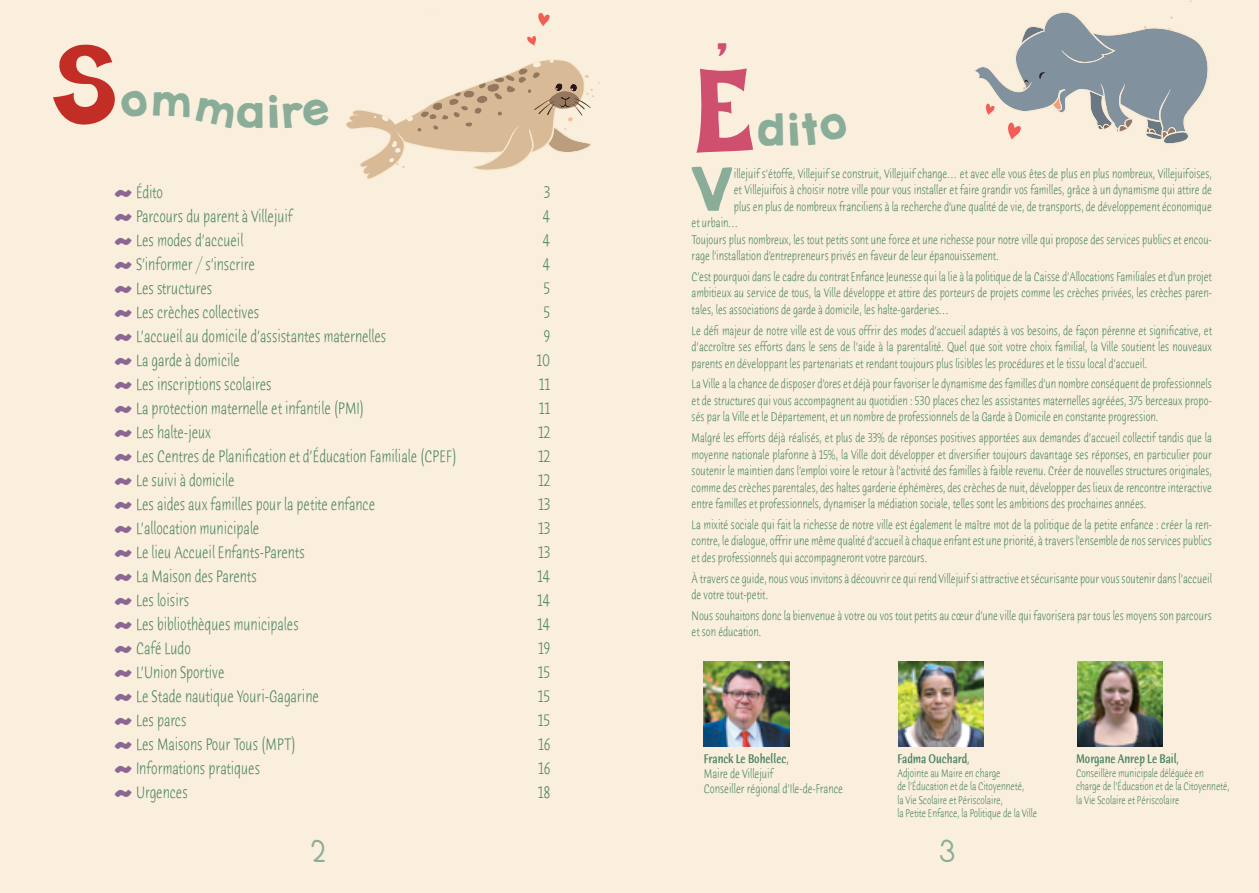
<style>
.page{position:relative;width:1259px;height:893px;background:#fff}
.page>*{position:absolute;margin:0;border:0;box-sizing:border-box;transform-origin:0 0}
.t1{font:54px "KGHAPPY Solid";color:#8aad99}
.t2{font:39px "KGHAPPY Solid";color:#8aad99}
.t3{font:39px "KGHAPPY Solid";color:#cf4f6e}
.t4{font:30px "Futura Handwritten";color:#8aad99}
.t5{font:300 18px "Humana Sans ITC";color:#4a8263;scale:.75 1}
.t6{font:300 13.5px/16.5px "Humana Sans ITC";color:#4a8263;text-align:justify;scale:.75 1}
.t7{font:500 13.5px "Humana Sans ITC";color:#4a8263;scale:.75 1}
.t8{font:300 12px/13.5px "Humana Sans ITC";color:#4a8263;scale:.75 1}
.s1{font-family:"KGHAPPY Solid";font-weight:400;font-size:39px;color:#8c6694}
</style>
<div class="page">
<div style="left:629px;top:0;width:630px;height:893px;background:#f9efdc"></div>
<div style="left:0;top:0;width:629px;height:893px;background:#f9efdc"></div>
<svg style="left:538px;top:12px;width:12px;height:14px"></svg>
<svg style="left:527px;top:36px;width:9px;height:10px"></svg>
<svg style="left:346px;top:59px;width:254px;height:120px"></svg>
<svg style="left:975px;top:12px;width:233px;height:132px"></svg>
<img style="left:704px;top:661px;width:85px;height:85px">
<img style="left:898px;top:661px;width:85px;height:85px">
<img style="left:1077px;top:661px;width:85px;height:85px">
<svg style="left:53px;top:44px;width:62px;height:81px"></svg>
<svg style="left:696px;top:68px;width:57px;height:85px"></svg>
<h2 class="t2" style="left:265px;top:83px;width:16px">i</h2>
<h3 class="t5" style="left:111px;top:182px;width:71px"><span class="s1">~</span> Édito</h3>
<h3 class="t5" style="left:544px;top:182px;width:10px">3</h3>
<h3 class="t5" style="left:111px;top:206px;width:244px"><span class="s1">~</span> Parcours du parent à Villejuif</h3>
<h3 class="t5" style="left:543px;top:206px;width:11px">4</h3>
<h3 class="t5" style="left:111px;top:230px;width:178px"><span class="s1">~</span> Les modes d’accueil</h3>
<h3 class="t5" style="left:543px;top:230px;width:11px">4</h3>
<h3 class="t5" style="left:111px;top:254px;width:194px"><span class="s1">~</span> S’informer / s’inscrire</h3>
<h3 class="t5" style="left:543px;top:254px;width:11px">4</h3>
<h3 class="t5" style="left:111px;top:278px;width:137px"><span class="s1">~</span> Les structures</h3>
<h3 class="t5" style="left:544px;top:278px;width:10px">5</h3>
<h3 class="t5" style="left:111px;top:302px;width:200px"><span class="s1">~</span> Les crèches collectives</h3>
<h3 class="t5" style="left:544px;top:302px;width:10px">5</h3>
<h3 class="t5" style="left:111px;top:326px;width:369px"><span class="s1">~</span> L’accueil au domicile d’assistantes maternelles</h3>
<h3 class="t5" style="left:544px;top:326px;width:10px">9</h3>
<h3 class="t5" style="left:111px;top:350px;width:174px"><span class="s1">~</span> La garde à domicile</h3>
<h3 class="t5" style="left:537px;top:350px;width:19px">10</h3>
<h3 class="t5" style="left:111px;top:374px;width:216px"><span class="s1">~</span> Les inscriptions scolaires</h3>
<h3 class="t5" style="left:539px;top:374px;width:16px">11</h3>
<h3 class="t5" style="left:111px;top:398px;width:340px"><span class="s1">~</span> La protection maternelle et infantile (PMI)</h3>
<h3 class="t5" style="left:539px;top:398px;width:16px">11</h3>
<h3 class="t5" style="left:111px;top:422px;width:136px"><span class="s1">~</span> Les halte-jeux</h3>
<h3 class="t5" style="left:539px;top:422px;width:17px">12</h3>
<h3 class="t5" style="left:111px;top:446px;width:463px"><span class="s1">~</span> Les Centres de Planification et d’Éducation Familiale (CPEF)</h3>
<h3 class="t5" style="left:539px;top:446px;width:17px">12</h3>
<h3 class="t5" style="left:111px;top:470px;width:167px"><span class="s1">~</span> Le suivi à domicile</h3>
<h3 class="t5" style="left:539px;top:470px;width:17px">12</h3>
<h3 class="t5" style="left:111px;top:494px;width:354px"><span class="s1">~</span> Les aides aux familles pour la petite enfance</h3>
<h3 class="t5" style="left:539px;top:494px;width:17px">13</h3>
<h3 class="t5" style="left:111px;top:518px;width:200px"><span class="s1">~</span> L’allocation municipale</h3>
<h3 class="t5" style="left:539px;top:518px;width:17px">13</h3>
<h3 class="t5" style="left:111px;top:542px;width:261px"><span class="s1">~</span> Le lieu Accueil Enfants-Parents</h3>
<h3 class="t5" style="left:539px;top:542px;width:17px">13</h3>
<h3 class="t5" style="left:111px;top:566px;width:197px"><span class="s1">~</span> La Maison des Parents</h3>
<h3 class="t5" style="left:537px;top:566px;width:18px">14</h3>
<h3 class="t5" style="left:111px;top:590px;width:106px"><span class="s1">~</span> Les loisirs</h3>
<h3 class="t5" style="left:537px;top:590px;width:18px">14</h3>
<h3 class="t5" style="left:111px;top:614px;width:252px"><span class="s1">~</span> Les bibliothèques municipales</h3>
<h3 class="t5" style="left:537px;top:614px;width:18px">14</h3>
<h3 class="t5" style="left:111px;top:638px;width:108px"><span class="s1">~</span> Café Ludo</h3>
<h3 class="t5" style="left:539px;top:638px;width:17px">19</h3>
<h3 class="t5" style="left:111px;top:662px;width:154px"><span class="s1">~</span> L’Union Sportive</h3>
<h3 class="t5" style="left:538px;top:662px;width:17px">15</h3>
<h3 class="t5" style="left:111px;top:686px;width:279px"><span class="s1">~</span> Le Stade nautique Youri-Gagarine</h3>
<h3 class="t5" style="left:538px;top:686px;width:17px">15</h3>
<h3 class="t5" style="left:111px;top:710px;width:103px"><span class="s1">~</span> Les parcs</h3>
<h3 class="t5" style="left:538px;top:710px;width:17px">15</h3>
<h3 class="t5" style="left:111px;top:734px;width:248px"><span class="s1">~</span> Les Maisons Pour Tous (MPT)</h3>
<h3 class="t5" style="left:539px;top:734px;width:17px">16</h3>
<h3 class="t5" style="left:111px;top:758px;width:201px"><span class="s1">~</span> Informations pratiques</h3>
<h3 class="t5" style="left:539px;top:758px;width:17px">16</h3>
<h3 class="t5" style="left:111px;top:782px;width:104px"><span class="s1">~</span> Urgences</h3>
<h3 class="t5" style="left:538px;top:782px;width:17px">18</h3>
<h2 class="t3" style="left:713px;top:26px;width:16px">’</h2>
<h1 class="t1" style="left:685px;top:148px;width:50px">V</h1>
<p class="t6" style="left:734px;top:165px;width:639px">illejuif s’étoffe, Villejuif se construit, Villejuif change… et avec elle vous êtes de plus en plus nombreux, Villejuifoises,</p>
<p class="t6" style="left:734px;top:182px;width:639px">et Villejuifois à choisir notre ville pour vous installer et faire grandir vos familles, grâce à un dynamisme qui attire de</p>
<p class="t6" style="left:734px;top:198px;width:639px">plus en plus de nombreux franciliens à la recherche d’une qualité de vie, de transports, de développement économique</p>
<p class="t6" style="left:691px;top:215px;width:64px">et urbain…</p>
<p class="t6" style="left:691px;top:231px;width:695px">Toujours plus nombreux, les tout petits sont une force et une richesse pour notre ville qui propose des services publics et encou-</p>
<p class="t6" style="left:691px;top:248px;width:411px">rage l’installation d’entrepreneurs privés en faveur de leur épanouissement.</p>
<p class="t6" style="left:691px;top:269px;width:695px">C’est pourquoi dans le cadre du contrat Enfance Jeunesse qui la lie à la politique de la Caisse d’Allocations Familiales et d’un projet ambitieux au service de tous, la Ville développe et attire des porteurs de projets comme les crèches privées, les crèches paren&shy;tales, les associations de garde à domicile, les halte-garderies…</p>
<p class="t6" style="left:691px;top:322px;width:695px">Le défi majeur de notre ville est de vous offrir des modes d’accueil adaptés à vos besoins, de façon pérenne et significative, et d’accroître ses efforts dans le sens de l’aide à la parentalité. Quel que soit votre choix familial, la Ville soutient les nouveaux parents en développant les partenariats et rendant toujours plus lisibles les procédures et le tissu local d’accueil.</p>
<p class="t6" style="left:691px;top:376px;width:695px">La Ville a la chance de disposer d’ores et déjà pour favoriser le dynamisme des familles d’un nombre conséquent de professionnels et de structures qui vous accompagnent au quotidien : 530 places chez les assistantes maternelles agréées, 375 berceaux propo&shy;sés par la Ville et le Département, et un nombre de professionnels de la Garde à Domicile en constante progression.</p>
<p class="t6" style="left:691px;top:430px;width:695px">Malgré les efforts déjà réalisés, et plus de 33% de réponses positives apportées aux demandes d’accueil collectif tandis que la moyenne nationale plafonne à 15%, la Ville doit développer et diversifier toujours davantage ses réponses, en particulier pour soutenir le maintien dans l’emploi voire le retour à l’activité des familles à faible revenu. Créer de nouvelles structures originales, comme des crèches parentales, des haltes garderie éphémères, des crèches de nuit, développer des lieux de rencontre interactive entre familles et professionnels, dynamiser la médiation sociale, telles sont les ambitions des prochaines années.</p>
<p class="t6" style="left:691px;top:517px;width:695px">La mixité sociale qui fait la richesse de notre ville est également le maître mot de la politique de la petite enfance : créer la ren&shy;contre, le dialogue, offrir une même qualité d’accueil à chaque enfant est une priorité, à travers l’ensemble de nos services publics et des professionnels qui accompagneront votre parcours.</p>
<p class="t6" style="left:691px;top:570px;width:695px">À travers ce guide, nous vous invitons à découvrir ce qui rend Villejuif si attractive et sécurisante pour vous soutenir dans l’accueil de votre tout-petit.</p>
<p class="t6" style="left:691px;top:608px;width:695px">Nous souhaitons donc la bienvenue à votre ou vos tout petits au cœur d’une ville qui favorisera par tous les moyens son parcours et son éducation.</p>
<p class="t7" style="left:704px;top:752px;width:115px">Franck Le Bohellec,</p>
<p class="t6" style="left:704px;top:767px;width:187px;line-height:15px">Maire de Villejuif<br>Conseiller régional d’Ile-de-France</p>
<p class="t7" style="left:897px;top:752px;width:98px">Fadma Ouchard,</p>
<p class="t8" style="left:897px;top:766px;width:188px">Adjointe au Maire en charge<br>de l’Éducation et de la Citoyenneté,<br>la Vie Scolaire et Périscolaire,<br>la Petite Enfance, la Politique de la Ville</p>
<p class="t7" style="left:1076px;top:752px;width:138px">Morgane Anrep Le Bail,</p>
<p class="t8" style="left:1076px;top:766px;width:206px">Conseillère municipale déléguée en charge de l’Éducation et de la Citoyenneté, la Vie Scolaire et Périscolaire</p>
<h3 class="t4" style="left:310px;top:833px;width:19px">2</h3>
<h3 class="t4" style="left:939px;top:833px;width:19px">3</h3>
</div>
